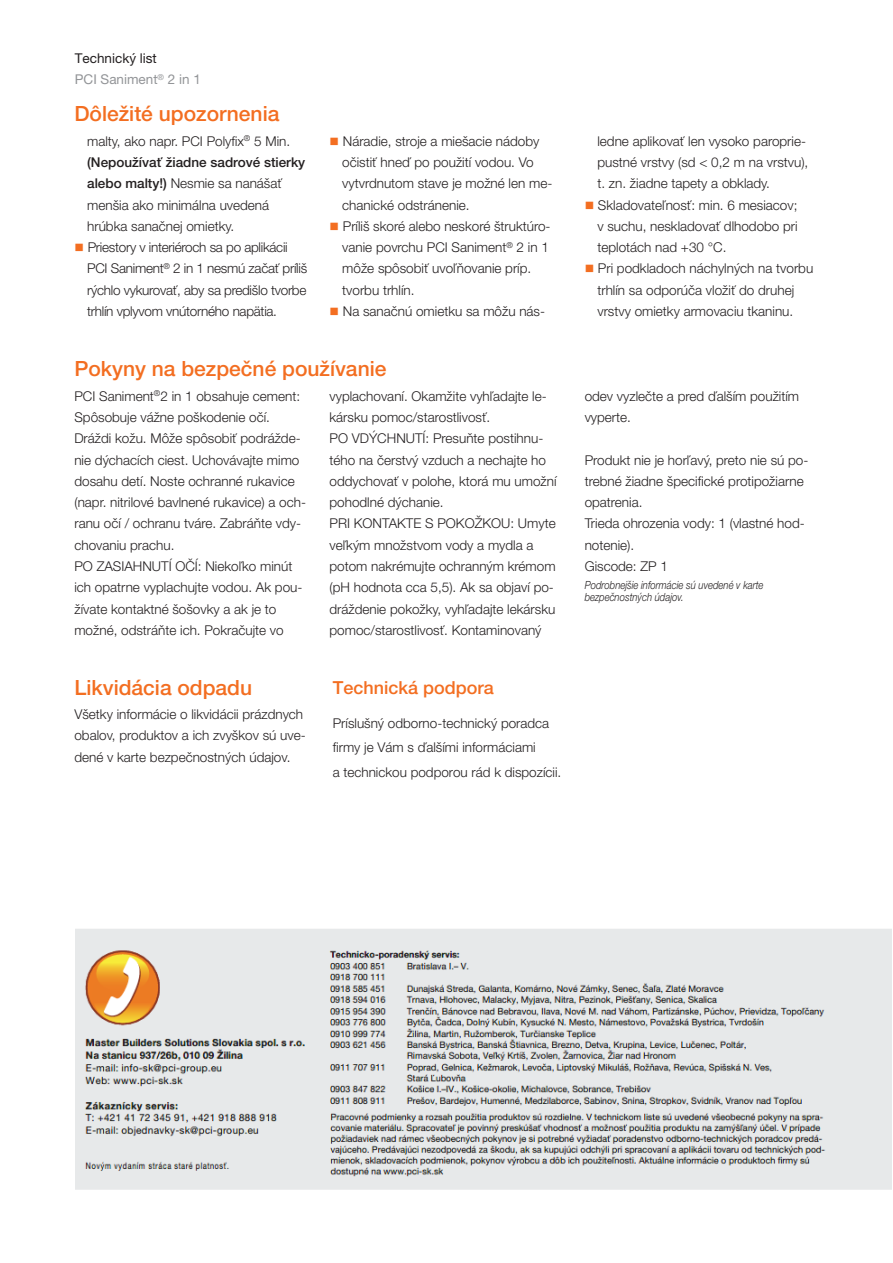
<style>
.page{position:relative;width:893px;height:1263px;background:#fff}
.page>*{position:absolute;margin:0;border:0;box-sizing:border-box;transform-origin:0 0}
.t1{font:500 21px "Helvetica Neue LT Pro";color:#f36e21}
.t2{font:500 18px "Helvetica Neue LT Pro";color:#f36e21}
.t3{font:300 13.5px/21.3px "Helvetica Neue LT Pro";color:#231f20}
.t4{font:300 13.5px/21.3px "Helvetica Neue LT Pro";letter-spacing:-.02em;color:#231f20}
.t5{font:13.5px/21.3px "Helvetica Neue LT Pro";color:#939598}
.t6{font:italic 300 11.25px/12px "Helvetica Neue LT Pro";color:#231f20;scale:.85 1}
.s1{color:#231f20}
.s2{font-weight:500}
.s3{color:#f36e21}
</style>
<div class="page">
<img style="left:75px;top:929px;width:816px;height:261px">
<p class="t5" style="left:75px;top:49px;width:128px"><span class="s1">Technický list<br></span>PCI Saniment<sup>®</sup> 2 in 1</p>
<h1 class="t1" style="left:74px;top:106px;width:207px">Dôležité upozornenia</h1>
<p class="t3" style="left:87px;top:132px;width:220px">malty, ako napr. PCI Polyfix<sup>®</sup> 5 Min. <span class="s2">(Nepoužívať žiadne sadrové stierky alebo malty!)</span> Nesmie sa nanášať menšia ako minimálna uvedená hrúbka sanačnej omietky.</p>
<p class="t4" style="left:87px;top:238px;width:221px;text-indent:-13px"><span class="s3">■</span> Priestory v interiéroch sa po aplikácii PCI Saniment<sup>®</sup> 2 in 1 nesmú začať príliš rýchlo vykurovať, aby sa predišlo tvorbe trhlín vplyvom vnútorného napätia.</p>
<p class="t3" style="left:342px;top:132px;width:212px;text-indent:-13px"><span class="s3">■</span> Náradie, stroje a miešacie nádoby očistiť hneď po použití vodou. Vo vytvrdnutom stave je možné len me&shy;chanické odstránenie.</p>
<p class="t3" style="left:342px;top:217px;width:210px;text-indent:-13px"><span class="s3">■</span> Príliš skoré alebo neskoré štruktúro&shy;vanie povrchu PCI Saniment<sup>®</sup> 2 in 1 môže spôsobiť uvoľňovanie príp. tvorbu trhlín.</p>
<p class="t3" style="left:330px;top:302px;width:217px"><span class="s3">■</span> Na sanačnú omietku sa môžu nás-</p>
<h1 class="t1" style="left:74px;top:361px;width:314px">Pokyny na bezpečné používanie</h1>
<p class="t3" style="left:597px;top:132px;width:212px">ledne aplikovať len vysoko paroprie&shy;pustné vrstvy (sd &lt; 0,2 m na vrstvu), t. zn. žiadne tapety a obklady.</p>
<p class="t3" style="left:597px;top:195px;width:202px;text-align:justify;text-indent:-13px"><span class="s3">■</span> Skladovateľnosť: min. 6 mesiacov; v suchu, neskladovať dlhodobo pri teplotách nad +30 °C.</p>
<p class="t3" style="left:585px;top:259px;width:230px;text-align:center"><span class="s3">■</span> Pri podkladoch náchylných na tvorbu trhlín sa odporúča vložiť do druhej vrstvy omietky armovaciu tkaninu.</p>
<p class="t3" style="left:74px;top:387px;width:233px">PCI Saniment<sup>®</sup>2 in 1 obsahuje cement:<br>Spôsobuje vážne poškodenie očí.<br>Dráždi kožu. Môže spôsobiť podrážde&shy;nie dýchacích ciest. Uchovávajte mimo dosahu detí. Noste ochranné rukavice (napr. nitrilové bavlnené rukavice) a och&shy;ranu očí / ochranu tváre. Zabráňte vdy&shy;chovaniu prachu.<br>PO ZASIAHNUTÍ OČÍ: Niekoľko minút ich opatrne vyplachujte vodou. Ak pou&shy;žívate kontaktné šošovky a ak je to možné, odstráňte ich. Pokračujte vo</p>
<p class="t3" style="left:330px;top:387px;width:229px">vyplachovaní. Okamžite vyhľadajte le&shy;kársku pomoc/starostlivosť.<br>PO VDÝCHNUTÍ: Presuňte postihnu&shy;tého na čerstvý vzduch a nechajte ho oddychovať v polohe, ktorá mu umožní pohodlné dýchanie.<br>PRI KONTAKTE S POKOŽKOU: Umyte veľkým množstvom vody a mydla a potom nakrémujte ochranným krémom (pH hodnota cca 5,5). Ak sa objaví po&shy;dráždenie pokožky, vyhľadajte lekársku pomoc/starostlivosť. Kontaminovaný</p>
<p class="t3" style="left:585px;top:387px;width:216px">odev vyzlečte a pred ďalším použitím vyperte.</p>
<p class="t3" style="left:585px;top:450px;width:225px">Produkt nie je horľavý, preto nie sú po&shy;trebné žiadne špecifické protipožiarne opatrenia.<br>Trieda ohrozenia vody: 1 (vlastné hod&shy;notenie).<br>Giscode: ZP 1</p>
<p class="t6" style="left:585px;top:580px;width:212px">Podrobnejšie informácie sú uvedené v karte bezpečnostných údajov.</p>
<h1 class="t1" style="left:74px;top:680px;width:179px">Likvidácia odpadu</h1>
<h2 class="t2" style="left:333px;top:681px;width:162px">Technická podpora</h2>
<p class="t3" style="left:333px;top:712px;width:230px;line-height:24.6px">Príslušný odborno-technický poradca firmy je Vám s ďalšími informáciami<br>a technickou podporou rád k dispozícii.</p>
<p class="t3" style="left:74px;top:705px;width:233px">Všetky informácie o likvidácii prázdnych obalov, produktov a ich zvyškov sú uve&shy;dené v karte bezpečnostných údajov.</p>
</div>
